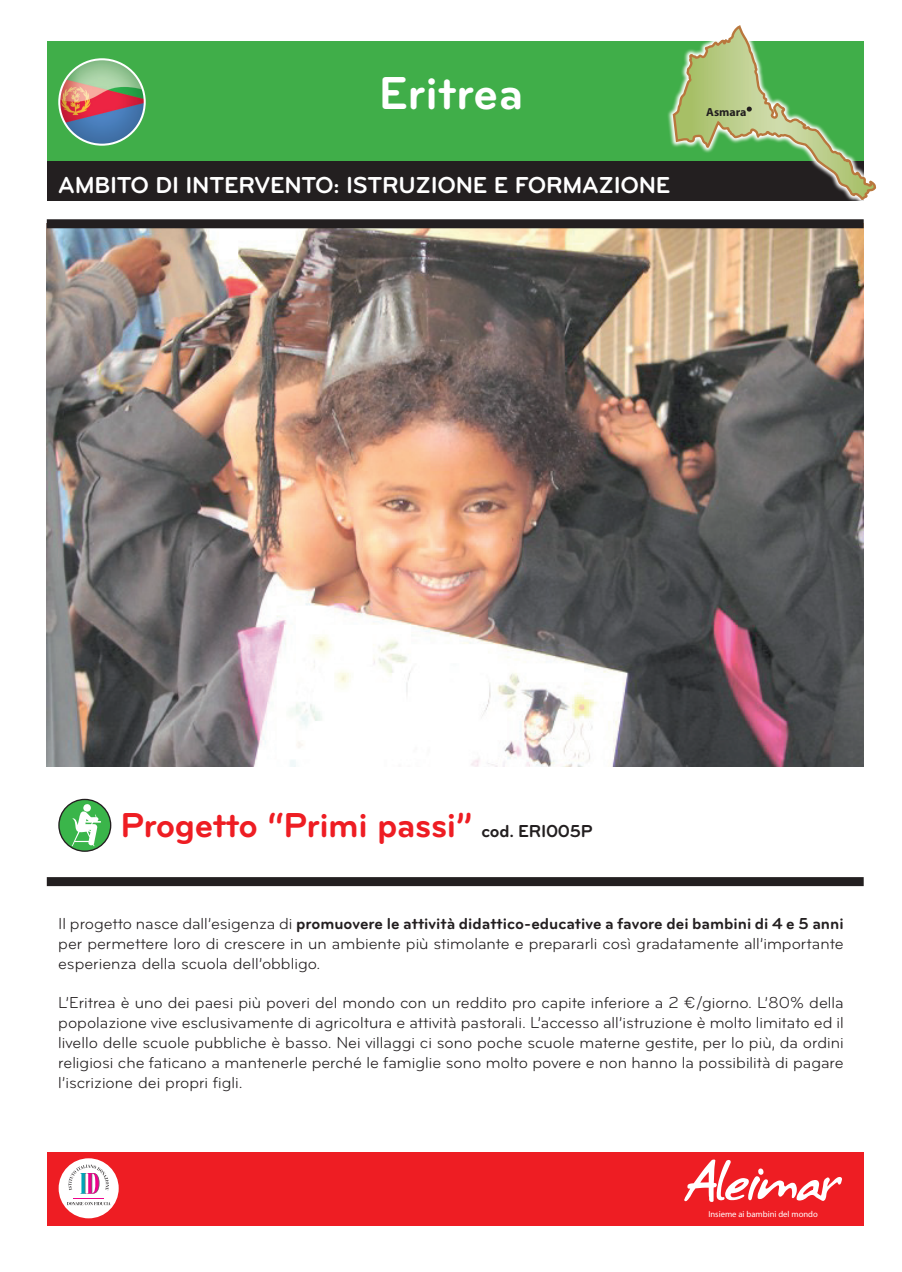
<style>
.page{position:relative;width:902px;height:1272px;background:#fff}
.page>*{position:absolute;margin:0;border:0;box-sizing:border-box;transform-origin:0 0}
.t1{font:700 48px "Bryant LG";letter-spacing:-.005em;color:#fff}
.t2{font:700 36px "Bryant LG";letter-spacing:-.015em;color:#ee1d23}
.t3{font:700 24px "Bryant LG";letter-spacing:-.01em;color:#fff}
.t4{font:16.5px/19.8px "Bryant LG";color:#231f20;text-align:justify}
.t5{font:700 11.7px "Myriad Pro";color:#231f20}
.t6{font:8.7px "Myriad";color:#fff}
.s1{font-size:18px;color:#231f20}
.s2{font-weight:700}
</style>
<div class="page">
<img style="left:47px;top:228px;width:816px;height:538px">
<div style="left:47px;top:41px;width:816px;height:120px;background:#40ae49"></div>
<div style="left:47px;top:161px;width:816px;height:39px;background:#231f20"></div>
<div style="left:47px;top:877px;width:816px;height:9px;background:#231f20"></div>
<svg style="left:671px;top:25px;width:206px;height:176px"></svg>
<img style="left:59px;top:59px;width:86px;height:86px;border-radius:43px">
<div style="left:58px;top:58px;width:88px;height:88px;border:2px solid #fff;border-radius:50%"></div>
<div style="left:47px;top:1152px;width:816px;height:74px;background:#ee1d23"></div>
<svg style="left:684px;top:1159px;width:158px;height:42px"></svg>
<div style="left:59px;top:1158px;width:60px;height:60px;background:#fff;border-radius:50%"></div>
<svg style="left:68px;top:1164px;width:41px;height:29px"></svg>
<svg style="left:67px;top:1202px;width:43px;height:3px"></svg>
<hr style="left:73px;top:1197px;width:31px;height:1px;background:#ed028c">
<svg style="left:59px;top:799px;width:52px;height:52px"></svg>
<svg style="left:71px;top:803px;width:30px;height:43px"></svg>
<div style="left:58px;top:798px;width:53px;height:53px;border:1px solid #231f20;border-radius:50%"></div>
<div style="left:47px;top:219px;width:816px;height:9px;background:#231f20"></div>
<h1 class="t1" style="left:378px;top:63px;width:146px">Eritrea</h1>
<h3 class="t3" style="left:58px;top:170px;width:611px">Ambito di i ntervento: istruzione e formazione</h3>
<p class="t5" style="left:706px;top:105px;width:42px">Asmara</p>
<h2 class="t2" style="left:120px;top:803px;width:473px">Progetto “Primi passi” <span class="s1">cod. ERI005P</span></h2>
<p class="t4" style="left:58px;top:913px;width:787px">Il progetto nasce dall’esigenza di <span class="s2">promuovere le attività didattico-educative a favore dei bambini di 4 e 5 anni </span>per permettere loro di crescere in un ambiente più stimolante e prepararli così gradatamente all’importante esperienza della scuola dell’obbligo.</p>
<p class="t4" style="left:58px;top:993px;width:786px">L’Eritrea è uno dei paesi più poveri del mondo con un reddito pro capite inferiore a 2 €/giorno. L’80% della popolazione vive esclusivamente di agricoltura e attività pastorali. L’accesso all’istruzione è molto limitato ed il livello delle scuole pubbliche è basso. Nei villaggi ci sono poche scuole materne gestite, per lo più, da ordini religiosi che faticano a mantenerle perché le famiglie sono molto povere e non hanno la possibilità di pagare l’iscrizione dei propri figli.</p>
<p class="t6" style="left:708px;top:1209px;width:111px">Insieme ai bambini del mondo</p>
</div>
